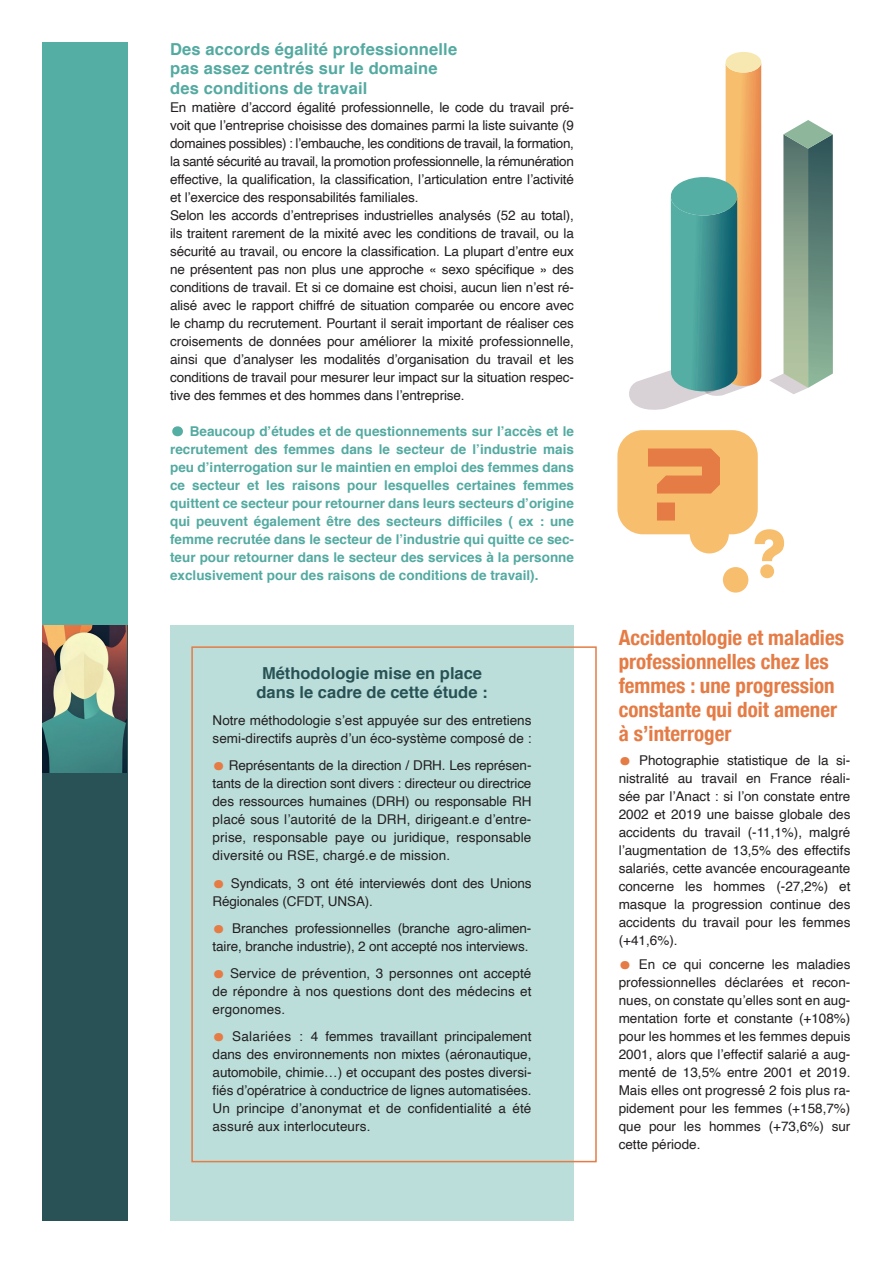
<style>
.page{position:relative;width:893px;height:1263px;background:#fff}
.page>*{position:absolute;margin:0;border:0;box-sizing:border-box;transform-origin:0 0}
.t1{font:700 72px "All Round Gothic";color:#f7be6e}
.t2{font:72px "Digital Desolation";color:#e57b45}
.t3{font:54px "Intro";color:#54aea3}
.t4{font:45px "Intro";color:#e57b45}
.t5{font:700 condensed 21px/24px "Helvetica Neue";color:#e57b45}
.t6{font:700 16.5px/19.5px "Helvetica";letter-spacing:.01em;color:#53aaa1}
.t7{font:700 16.5px/19.5px "Helvetica";color:#295256;text-align:center}
.t8{font:13.5px/18px "Helvetica";letter-spacing:-.01em;color:#231f20;text-align:justify}
.t9{font:700 13.5px/18px "Helvetica";color:#53aaa1;text-align:justify}
</style>
<div class="page">
<div style="left:43px;top:43px;width:85px;height:1177px;background:#295256"></div>
<div style="left:43px;top:43px;width:85px;height:582px;background:#54aea3"></div>
<div style="left:170px;top:625px;width:404px;height:595px;background:#bbdeda"></div>
<div style="left:191px;top:646px;width:406px;height:516px;border:2px solid #e57b45"></div>
<svg style="left:769px;top:120px;width:64px;height:274px"></svg>
<svg style="left:629px;top:52px;width:133px;height:358px"></svg>
<div style="left:617px;top:430px;width:141px;height:104px;background:#f7be6e;border-radius:26px"></div>
<div style="left:690px;top:514px;width:39px;height:39px;background:#f7be6e;border-radius:50%"></div>
<div style="left:723px;top:567px;width:25px;height:26px;background:#f7be6e;border-radius:50%"></div>
<img style="left:43px;top:625px;width:84px;height:148px">
<p class="t6" style="left:170px;top:40px;width:289px">Des accords égalité professionnelle pas assez centrés sur le domaine des conditions de travail</p>
<p class="t8" style="left:170px;top:99px;width:405px;text-align:left">En matière d’accord égalité professionnelle, le code du travail pré&shy;voit que l’entreprise choisisse des domaines parmi la liste suivante (9 domaines possibles) : l’embauche, les conditions de travail, la formation, la santé sécurité au travail, la promotion professionnelle, la rémunération effective, la qualification, la classification, l’articulation entre l’activité et l’exercice des responsabilités familiales.<br>Selon les accords d’entreprises industrielles analysés (52 au total), ils traitent rarement de la mixité avec les conditions de travail, ou la sécurité au travail, ou encore la classification. La plupart d’entre eux ne présentent pas non plus une approche « sexo spécifique » des conditions de travail. Et si ce domaine est choisi, aucun lien n’est ré&shy;alisé avec le rapport chiffré de situation comparée ou encore avec le champ du recrutement. Pourtant il serait important de réaliser ces croisements de données pour améliorer la mixité professionnelle, ainsi que d’analyser les modalités d’organisation du travail et les conditions de travail pour mesurer leur impact sur la situation respec&shy;tive des femmes et des hommes dans l’entreprise.</p>
<h2 class="t3" style="left:170px;top:385px;width:17px">.</h2>
<p class="t9" style="left:170px;top:422px;width:405px;text-indent:20px">Beaucoup d’études et de questionnements sur l’accès et le recrutement des femmes dans le secteur de l’industrie mais peu d’interrogation sur le maintien en emploi des femmes dans ce secteur et les raisons pour lesquelles certaines femmes quittent ce secteur pour retourner dans leurs secteurs d’origine qui peuvent également être des secteurs difficiles ( ex : une femme recrutée dans le secteur de l’industrie qui quitte ce sec&shy;teur pour retourner dans le secteur des services à la personne exclusivement pour des raisons de conditions de travail).</p>
<p class="t7" style="left:257px;top:664px;width:233px">Méthodologie mise en place dans le cadre de cette étude :</p>
<p class="t8" style="left:213px;top:712px;width:320px">Notre méthodologie s’est appuyée sur des entretiens semi-directifs auprès d’un éco-système composé de :</p>
<h3 class="t4" style="left:213px;top:728px;width:14px">.</h3>
<p class="t8" style="left:213px;top:757px;width:320px;text-indent:16px">Représentants de la direction / DRH. Les représen&shy;tants de la direction sont divers : directeur ou directrice des ressources humaines (DRH) ou responsable RH placé sous l’autorité de la DRH, dirigeant.e d’entre&shy;prise, responsable paye ou juridique, responsable diversité ou RSE, chargé.e de mission.</p>
<h3 class="t4" style="left:213px;top:845px;width:14px">.</h3>
<p class="t8" style="left:213px;top:874px;width:320px;text-indent:18px">Syndicats, 3 ont été interviewés dont des Unions<br>Régionales (CFDT, UNSA).</p>
<h3 class="t4" style="left:213px;top:890px;width:14px">.</h3>
<p class="t8" style="left:213px;top:919px;width:320px;text-align:right">Branches professionnelles (branche agro-alimen&shy;taire, branche industrie), 2 ont accepté nos interviews.</p>
<h3 class="t4" style="left:213px;top:935px;width:14px">.</h3>
<p class="t8" style="left:213px;top:964px;width:320px;text-indent:18px">Service de prévention, 3 personnes ont accepté de répondre à nos questions dont des médecins et ergonomes.</p>
<h3 class="t4" style="left:213px;top:998px;width:14px">.</h3>
<p class="t8" style="left:213px;top:1027px;width:320px;text-indent:19px">Salariées : 4 femmes travaillant principalement dans des environnements non mixtes (aéronautique, automobile, chimie…) et occupant des postes diversi&shy;fiés d’opératrice à conductrice de lignes automatisées.<br>Un principe d’anonymat et de confidentialité a été assuré aux interlocuteurs.</p>
<h1 class="t2" style="left:648px;top:439px;width:82px">?</h1>
<h1 class="t1" style="left:753px;top:510px;width:35px">?</h1>
<h3 class="t5" style="left:619px;top:624px;width:227px">Accidentologie et maladies professionnelles chez les femmes : une progression constante qui doit amener à s’interroger</h3>
<h3 class="t4" style="left:619px;top:723px;width:14px">.</h3>
<p class="t8" style="left:619px;top:752px;width:233px;text-indent:20px">Photographie statistique de la si&shy;nistralité au travail en France réali&shy;sée par l’Anact : si l’on constate entre 2002 et 2019 une baisse globale des accidents du travail (-11,1%), malgré l’augmentation de 13,5% des effectifs salariés, cette avancée encourageante concerne les hommes (-27,2%) et masque la progression continue des accidents du travail pour les femmes (+41,6%).</p>
<h3 class="t4" style="left:619px;top:927px;width:14px">.</h3>
<p class="t8" style="left:619px;top:956px;width:233px;text-indent:20px">En ce qui concerne les maladies professionnelles déclarées et recon&shy;nues, on constate qu’elles sont en aug&shy;mentation forte et constante (+108%) pour les hommes et les femmes depuis 2001, alors que l’effectif salarié a aug&shy;menté́de 13,5% entre 2001 et 2019.<br>Mais elles ont progressé́2 fois plus ra&shy;pidement pour les femmes (+158,7%) que pour les hommes (+73,6%) sur cette période.</p>
</div>
